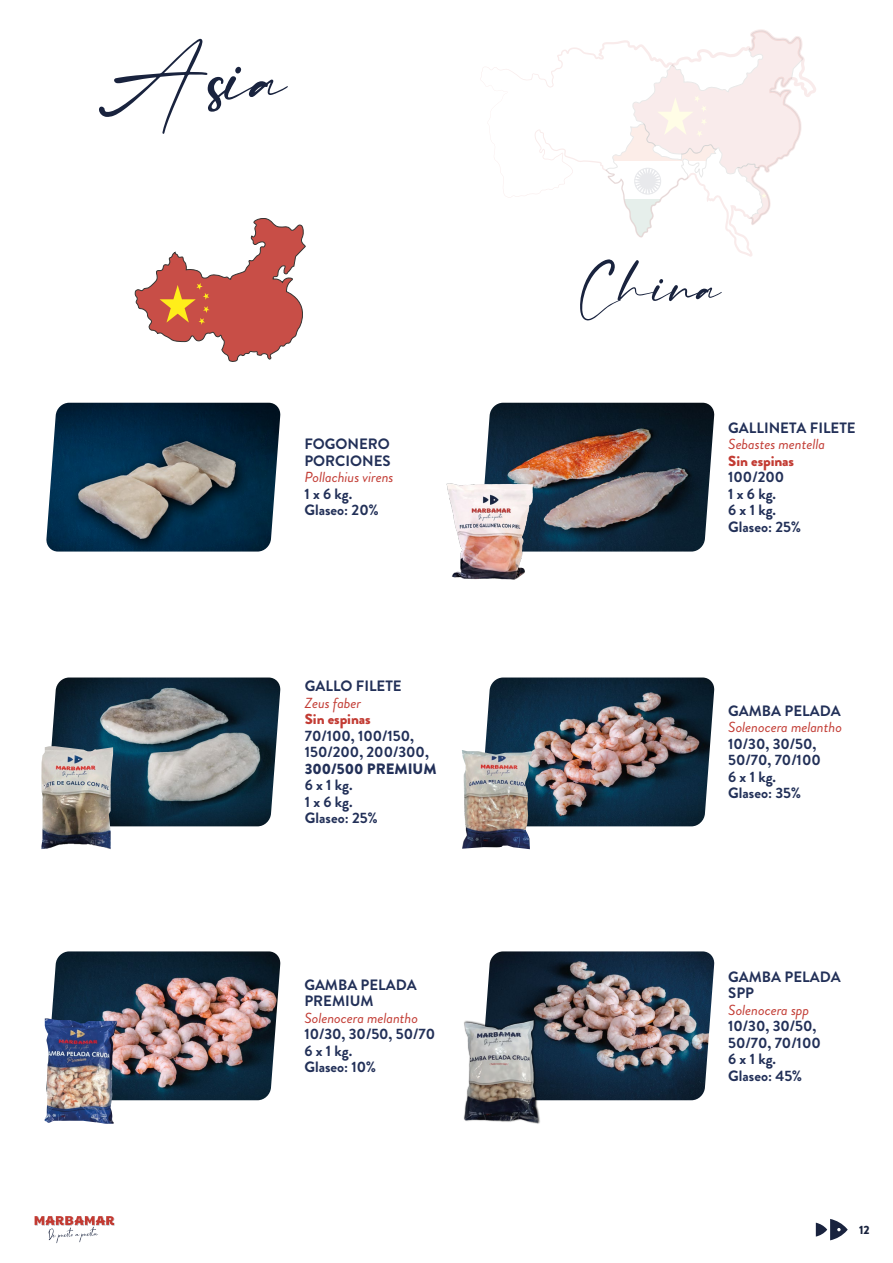
<style>
.page{position:relative;width:893px;height:1263px;background:#fff}
.page>*{position:absolute;margin:0;border:0;box-sizing:border-box;transform-origin:0 0}
.t1{font:90px "Callista";color:#19233e}
.t2{font:60px "Callista";color:#19233e}
.t3{font:700 15px/16.5px "Brandon Grotesque";color:#223058}
.t4{font:900 15px "Brandon Grotesque";color:#223058}
.t5{font:italic 14.55px "Brandon Grotesque";letter-spacing:-.005em;color:#c23b33}
.t6{font:900 14.55px "Brandon Grotesque";letter-spacing:-.005em;color:#c23b33}
.t7{font:900 12px "Brandon Grotesque";color:#19233e}
.s1{font-family:"Cookie"}
</style>
<div class="page">
<img style="left:485px;top:951px;width:230px;height:149px">
<img style="left:464px;top:1019px;width:76px;height:105px">
<img style="left:46px;top:403px;width:235px;height:148px">
<img style="left:485px;top:403px;width:230px;height:148px">
<img style="left:51px;top:677px;width:230px;height:149px">
<img style="left:41px;top:746px;width:72px;height:104px">
<img style="left:485px;top:677px;width:230px;height:149px">
<img style="left:462px;top:750px;width:70px;height:99px">
<img style="left:51px;top:951px;width:230px;height:149px">
<img style="left:44px;top:1017px;width:73px;height:107px">
<svg style="left:35px;top:1216px;width:79px;height:27px"></svg>
<svg style="left:816px;top:1219px;width:32px;height:21px"></svg>
<svg style="left:480px;top:29px;width:336px;height:228px"></svg>
<svg style="left:605px;top:31px;width:198px;height:207px"></svg>
<svg style="left:135px;top:218px;width:171px;height:144px"></svg>
<img style="left:446px;top:471px;width:87px;height:109px">
<h1 class="t1" style="left:99px;top:19px;width:189px">A<span class="s1">s</span>ia</h1>
<p class="t3" style="left:304px;top:436px;width:88px">FOGONERO<br>PORCIONES</p>
<p class="t5" style="left:304px;top:467px;width:91px">Pollachius virens</p>
<p class="t3" style="left:304px;top:486px;width:76px">1 x 6 kg.<br>Glaseo: 20%</p>
<p class="t3" style="left:305px;top:678px;width:98px">GALLO FILETE</p>
<p class="t5" style="left:305px;top:693px;width:58px">Zeus faber</p>
<p class="t6" style="left:305px;top:709px;width:67px">Sin espinas</p>
<p class="t3" style="left:305px;top:727px;width:126px">70/100, 100/150,<br>150/200, 200/300,</p>
<p class="t4" style="left:305px;top:758px;width:133px">300/500 PREMIUM</p>
<p class="t3" style="left:305px;top:777px;width:74px">6 x 1 kg.<br>1 x 6 kg.<br>Glaseo: 25%</p>
<p class="t3" style="left:304px;top:977px;width:114px">GAMBA PELADA<br>PREMIUM</p>
<p class="t5" style="left:304px;top:1008px;width:115px">Solenocera melantho</p>
<p class="t3" style="left:304px;top:1026px;width:132px">10/30, 30/50, 50/70<br>6 x 1 kg.<br>Glaseo: 10%</p>
<h2 class="t2" style="left:580px;top:247px;width:142px">China</h2>
<p class="t3" style="left:728px;top:420px;width:129px">GALLINETA FILETE</p>
<p class="t5" style="left:728px;top:434px;width:98px">Sebastes mentella</p>
<p class="t6" style="left:728px;top:451px;width:67px">Sin espinas</p>
<p class="t3" style="left:728px;top:469px;width:74px">100/200<br>1 x 6 kg.<br>6 x 1 kg.<br>Glaseo: 25%</p>
<p class="t3" style="left:728px;top:703px;width:114px">GAMBA PELADA</p>
<p class="t5" style="left:728px;top:717px;width:115px">Solenocera melantho</p>
<p class="t3" style="left:728px;top:736px;width:94px">10/30, 30/50,<br>50/70, 70/100<br>6 x 1 kg.<br>Glaseo: 35%</p>
<p class="t3" style="left:728px;top:968px;width:114px">GAMBA PELADA<br>SPP</p>
<p class="t5" style="left:728px;top:999px;width:83px">Solenocera spp</p>
<p class="t3" style="left:728px;top:1018px;width:94px">10/30, 30/50,<br>50/70, 70/100<br>6 x 1 kg.<br>Glaseo: 45%</p>
<p class="t7" style="left:859px;top:1221px;width:12px">12</p>
</div>
